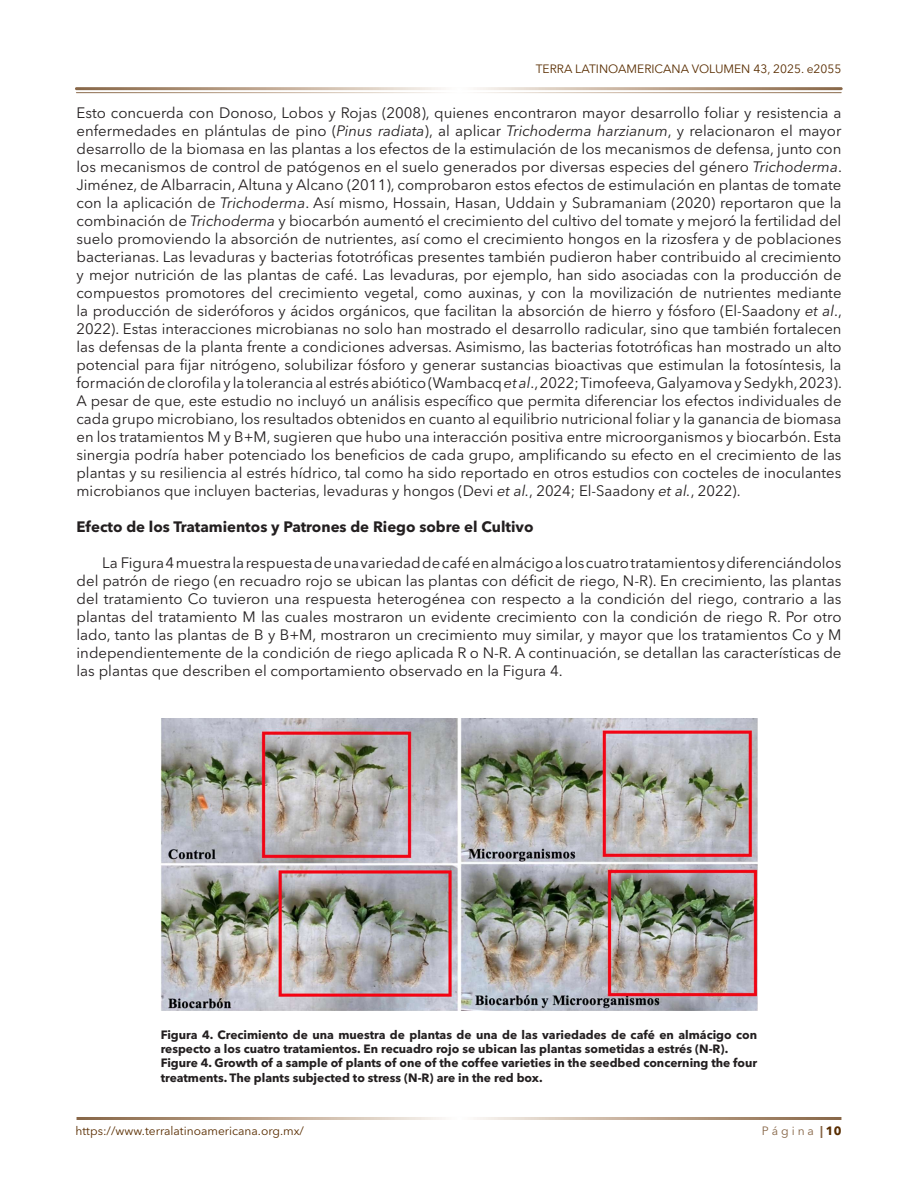
<style>
.page{position:relative;width:918px;height:1188px;background:#fff}
.page>*{position:absolute;margin:0;border:0;box-sizing:border-box;transform-origin:0 0}
._5_-CONTENIDO{font:15px/18px "Avenir Next LT Pro";color:#231f20;text-align:justify}
._5_-CONTENIDO-2{font:700 15px "Avenir Next LT Pro";color:#231f20}
._13_-TITULO_FIGURA{font:700 12px/14.4px "Avenir Next LT Pro";color:#231f20}
.t1{font:12px "Avenir Next LT Pro";color:#592d00}
.t2{font:12px "Avenir Next LT Pro";color:#866546}
.s1{font-style:italic}
.s2{font-weight:700}
.s3{font-weight:700;color:#592d00}
</style>
<div class="page">
<img style="left:161px;top:719px;width:596px;height:291px">
<p class="t1" style="left:536px;top:62px;width:307px">TERRA LATINOAMERICANA VOLUMEN 43, 2025. e2055</p>
<p class="_5_-CONTENIDO" style="left:77px;top:103px;width:767px">Esto concuerda con Donoso, Lobos y Rojas (2008), quienes encontraron mayor desarrollo foliar y resistencia a enfermedades en plántulas de pino (<span class="s1">Pinus radiata</span>), al aplicar <span class="s1">Trichoderma harzianum</span>, y relacionaron el mayor desarrollo de la biomasa en las plantas a los efectos de la estimulación de los mecanismos de defensa, junto con los mecanismos de control de patógenos en el suelo generados por diversas especies del género <span class="s1">Trichoderma</span>.<br>Jiménez, de Albarracin, Altuna y Alcano (2011), comprobaron estos efectos de estimulación en plantas de tomate con la aplicación de <span class="s1">Trichoderma</span>. Así mismo, Hossain, Hasan, Uddain y Subramaniam (2020) reportaron que la combinación de <span class="s1">Trichoderma</span> y biocarbón aumentó el crecimiento del cultivo del tomate y mejoró la fertilidad del suelo promoviendo la absorción de nutrientes, así como el crecimiento hongos en la rizosfera y de poblaciones bacterianas. Las levaduras y bacterias fototróficas presentes también pudieron haber contribuido al crecimiento y mejor nutrición de las plantas de café. Las levaduras, por ejemplo, han sido asociadas con la producción de compuestos promotores del crecimiento vegetal, como auxinas, y con la movilización de nutrientes mediante la producción de sideróforos y ácidos orgánicos, que facilitan la absorción de hierro y fósforo (El-Saadony <span class="s1">et al</span>., 2022). Estas interacciones microbianas no solo han mostrado el desarrollo radicular, sino que también fortalecen las defensas de la planta frente a condiciones adversas. Asimismo, las bacterias fototróficas han mostrado un alto potencial para fijar nitrógeno, solubilizar fósforo y generar sustancias bioactivas que estimulan la fotosíntesis, la formación de clorofila y la tolerancia al estrés abiótico (Wambacq <span class="s1">et al</span>., 2022; Timofeeva, Galyamova y Sedykh, 2023).<br>A pesar de que, este estudio no incluyó un análisis específico que permita diferenciar los efectos individuales de cada grupo microbiano, los resultados obtenidos en cuanto al equilibrio nutricional foliar y la ganancia de biomasa en los tratamientos M y B+M, sugieren que hubo una interacción positiva entre microorganismos y biocarbón. Esta sinergia podría haber potenciado los beneficios de cada grupo, amplificando su efecto en el crecimiento de las plantas y su resiliencia al estrés hídrico, tal como ha sido reportado en otros estudios con cocteles de inoculantes microbianos que incluyen bacterias, levaduras y hongos (Devi <span class="s1">et al.</span>, 2024; El-Saadony <span class="s1">et al.</span>, 2022).</p>
<p class="_5_-CONTENIDO-2" style="left:77px;top:517px;width:458px">Efecto de los Tratamientos y Patrones de Riego sobre el Cultivo</p>
<p class="_5_-CONTENIDO" style="left:77px;top:553px;width:766px;text-indent:26px">La Figura 4 muestra la respuesta de una variedad de café en almácigo a los cuatro tratamientos y diferenciándolos del patrón de riego (en recuadro rojo se ubican las plantas con déficit de riego, N-R). En crecimiento, las plantas del tratamiento Co tuvieron una respuesta heterogénea con respecto a la condición del riego, contrario a las plantas del tratamiento M las cuales mostraron un evidente crecimiento con la condición de riego R. Por otro lado, tanto las plantas de B y B+M, mostraron un crecimiento muy similar, y mayor que los tratamientos Co y M independientemente de la condición de riego aplicada R o N-R. A continuación, se detallan las características de las plantas que describen el comportamiento observado en la Figura 4.</p>
<p class="_13_-TITULO_FIGURA" style="left:161px;top:1027px;width:598px">Figura 4. Crecimiento de una muestra de plantas de una de las variedades de café en almácigo con respecto a los cuatro tratamientos. En recuadro rojo se ubican las plantas sometidas a estrés (N-R).</p>
<p class="_13_-TITULO_FIGURA" style="left:161px;top:1056px;width:598px">Figure 4. Growth of a sample of plants of one of the coffee varieties in the seedbed concerning the four treatments. The plants subjected to stress (N-R) are in the red box.</p>
<p class="t1" style="left:76px;top:1124px;width:230px">https://www.terralatinoamericana.org.mx/</p>
<p class="t2" style="left:762px;top:1124px;width:81px">P á g i n a <span class="s2">|</span> <span class="s3">10</span></p>
</div>
